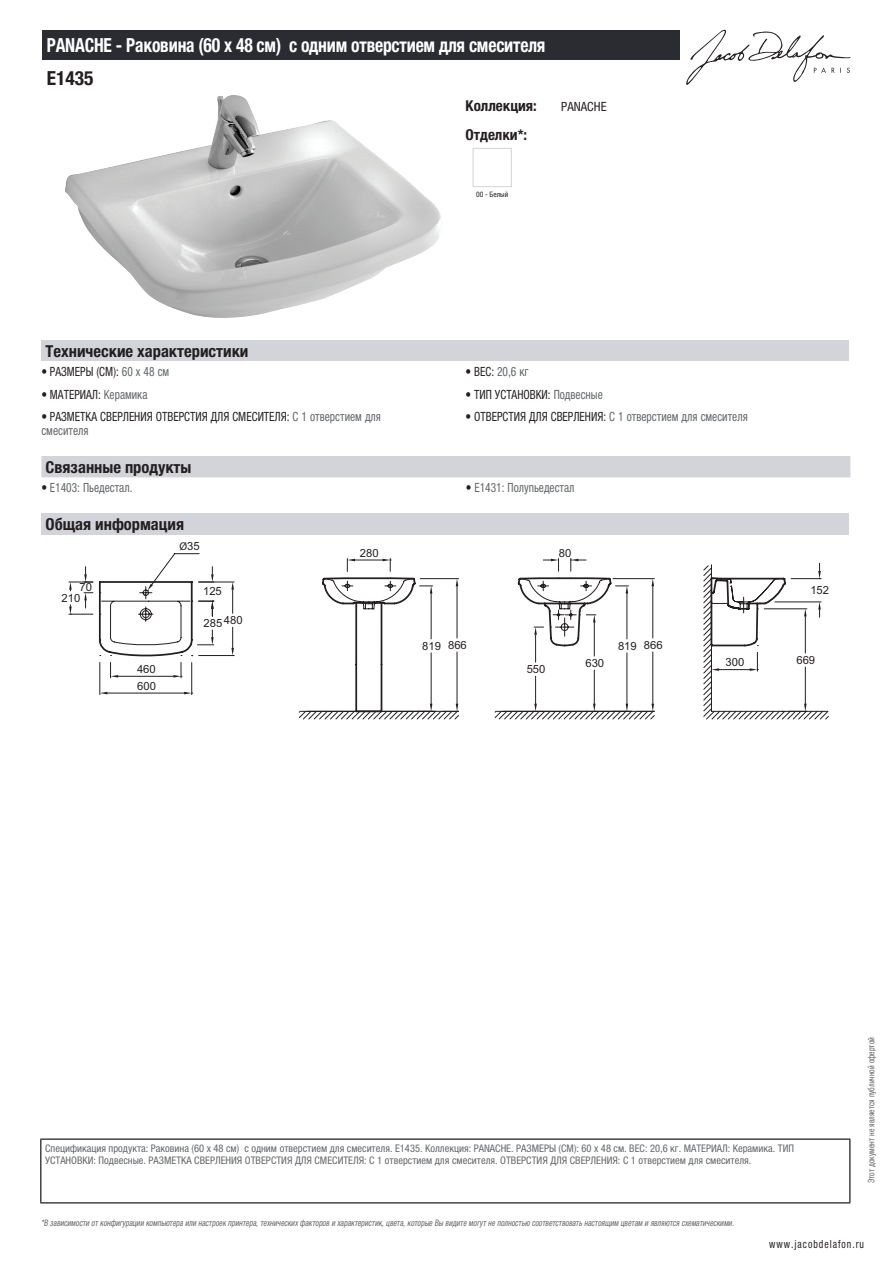
<style>
.page{position:relative;width:893px;height:1263px;background:#fff}
.page>*{position:absolute;margin:0;border:0;box-sizing:border-box;transform-origin:0 0}
.t1{font:700 condensed 19.5px "Helvetica Neue LTCYR";letter-spacing:-.01em;color:#fff;scale:.9 1}
.t2{font:700 condensed 19.5px "Helvetica Neue LTCYR";color:#231f20}
.t3{font:700 condensed 16.5px "Helvetica Neue LTCYR";color:#231f20}
.t4{font:700 condensed 15px "Helvetica Neue LTCYR";color:#231f20}
.t5{font:condensed 12.75px/13.5px "Helvetica Neue LTCYR";color:#231f20;scale:.9 1}
.t6{font:condensed 12.75px "Helvetica Neue LTCYR";color:#626568;scale:.9 1}
.t7{font:condensed 12.75px "Helvetica Neue LTCYR";color:#231f20}
.t8{font:11.25px/10.5px "Arial";color:#231f20}
.t9{font:condensed 11.25px "Helvetica Neue LTCYR";letter-spacing:.1em;color:#231f20;scale:.87 1}
.t10{font:condensed 10.5px/12px "Helvetica Neue LTCYR";color:#626568}
.t11{font:italic condensed 9px "Helvetica Neue LTCYR";color:#626568;scale:.87 1}
.t12{font:condensed 9px "Helvetica Neue LTCYR";color:#626568;scale:.87 1}
.t13{font:condensed 7.5px "Helvetica Neue LTCYR";color:#231f20}
.s1{color:#626568}
.s2{color:#231f20}
.s3{font-family:"Myriad Pro"}
</style>
<div class="page">
<svg style="left:686px;top:30px;width:164px;height:55px"></svg>
<img style="left:65px;top:95px;width:376px;height:223px">
<div style="left:473px;top:148px;width:39px;height:39px;border:1px solid #d3d4da"></div>
<div style="left:41px;top:340px;width:808px;height:22px;background:#d3d4da"></div>
<div style="left:41px;top:456px;width:809px;height:21px;background:#d3d4da"></div>
<div style="left:41px;top:513px;width:808px;height:21px;background:#d3d4da"></div>
<hr style="left:99px;top:662px;width:1px;height:33px;background:#231f20">
<svg style="left:347px;top:558px;width:44px;height:6px"></svg>
<svg style="left:69px;top:567px;width:24px;height:48px"></svg>
<svg style="left:543px;top:558px;width:16px;height:6px"></svg>
<svg style="left:570px;top:558px;width:16px;height:6px"></svg>
<svg style="left:166px;top:553px;width:34px;height:11px"></svg>
<svg style="left:101px;top:564px;width:720px;height:131px"></svg>
<svg style="left:299px;top:565px;width:530px;height:154px"></svg>
<div style="left:43px;top:30px;width:637px;height:30px;background:#2a2c32"></div>
<hr style="left:40px;top:1138px;width:810px;height:2px;background:#040503">
<hr style="left:40px;top:1140px;width:1px;height:62px;background:#040503">
<hr style="left:849px;top:1140px;width:1px;height:62px;background:#040503">
<hr style="left:40px;top:1202px;width:810px;height:1px;background:#040503">
<h1 class="t1" style="left:47px;top:34px;width:556px">PANACHE - Раковина (60 х 48 см) с одним отверстием для смесителя</h1>
<h1 class="t2" style="left:47px;top:67px;width:48px">E1435</h1>
<h3 class="t4" style="left:466px;top:97px;width:73px">Коллекция:</h3>
<p class="t7" style="left:561px;top:99px;width:47px">PANACHE</p>
<h3 class="t4" style="left:466px;top:126px;width:63px">Отделки*:</h3>
<p class="t13" style="left:476px;top:190px;width:34px">00 - Белый</p>
<h2 class="t3" style="left:46px;top:342px;width:204px">Технические характеристики</h2>
<p class="t5" style="left:41px;top:365px;width:144px">• РАЗМЕРЫ (СМ): <span class="s1">60 x 48 см</span></p>
<p class="t6" style="left:466px;top:364px;width:72px"><span class="s2">• ВЕС:</span> 20,6 кг</p>
<p class="t5" style="left:41px;top:387px;width:119px">• МАТЕРИАЛ: <span class="s1">Керамика</span></p>
<p class="t5" style="left:466px;top:387px;width:154px">• ТИП УСТАНОВКИ: <span class="s1">Подвесные</span></p>
<p class="t5" style="left:41px;top:410px;width:379px">• РАЗМЕТКА СВЕРЛЕНИЯ ОТВЕРСТИЯ ДЛЯ СМЕСИТЕЛЯ: <span class="s1">С 1 отверстием для смесителя</span></p>
<p class="t6" style="left:466px;top:410px;width:315px"><span class="s2">• ОТВЕРСТИЯ ДЛЯ СВЕРЛЕНИЯ:</span> С 1 отверстием для смесителя</p>
<h2 class="t3" style="left:46px;top:458px;width:147px">Связанные продукты</h2>
<p class="t6" style="left:41px;top:480px;width:103px"><span class="s2">•</span> E1403: Пьедестал.</p>
<p class="t6" style="left:466px;top:480px;width:122px"><span class="s2">•</span> E1431: Полупьедестал</p>
<h2 class="t3" style="left:46px;top:515px;width:140px">Общая информация</h2>
<p class="t8" style="left:62px;top:582px;width:32px;text-indent:18px">70<br>210</p>
<p class="t8" style="left:137px;top:664px;width:20px">460</p>
<p class="t8" style="left:137px;top:681px;width:20px">600</p>
<p class="t8" style="left:179px;top:541px;width:22px"><span class="s3">Ø</span>35</p>
<p class="t8" style="left:203px;top:586px;width:20px">125</p>
<p class="t8" style="left:203px;top:618px;width:20px">285</p>
<p class="t8" style="left:224px;top:615px;width:20px">480</p>
<p class="t8" style="left:360px;top:548px;width:20px">280</p>
<p class="t8" style="left:422px;top:641px;width:20px">819</p>
<p class="t8" style="left:448px;top:640px;width:20px">866</p>
<p class="t8" style="left:559px;top:548px;width:14px">80</p>
<p class="t8" style="left:527px;top:664px;width:20px">550</p>
<p class="t8" style="left:585px;top:658px;width:20px">630</p>
<p class="t8" style="left:618px;top:641px;width:20px">819</p>
<p class="t8" style="left:644px;top:640px;width:20px">866</p>
<p class="t8" style="left:725px;top:657px;width:20px">300</p>
<p class="t8" style="left:810px;top:585px;width:20px">152</p>
<p class="t8" style="left:796px;top:655px;width:20px">669</p>
<p class="t10" style="left:45px;top:1142px;width:750px">Спецификация продукта: Раковина (60 х 48 см) с одним отверстием для смесителя. E1435. Коллекция: PANACHE. РАЗМЕРЫ (СМ): 60 x 48 см. ВЕС: 20,6 кг. МАТЕРИАЛ: Керамика. ТИП<br>УСТАНОВКИ: Подвесные. РАЗМЕТКА СВЕРЛЕНИЯ ОТВЕРСТИЯ ДЛЯ СМЕСИТЕЛЯ: С 1 отверстием для смесителя. ОТВЕРСТИЯ ДЛЯ СВЕРЛЕНИЯ: С 1 отверстием для смесителя.</p>
<p class="t11" style="left:41px;top:1218px;width:800px">*В зависимости отконфигурации компьютера или настроек принтера,техническихфакторов и характеристик,цвета,которые Вы видите могутне полностью соответствоватьнастоящим цветам и являются схематическими.</p>
<p class="t12" style="left:866px;top:1183px;width:169px;rotate:-90deg">Этот документ не является публичной офертой</p>
<p class="t9" style="left:769px;top:1237px;width:110px">www.jacobdelafon.ru</p>
</div>
